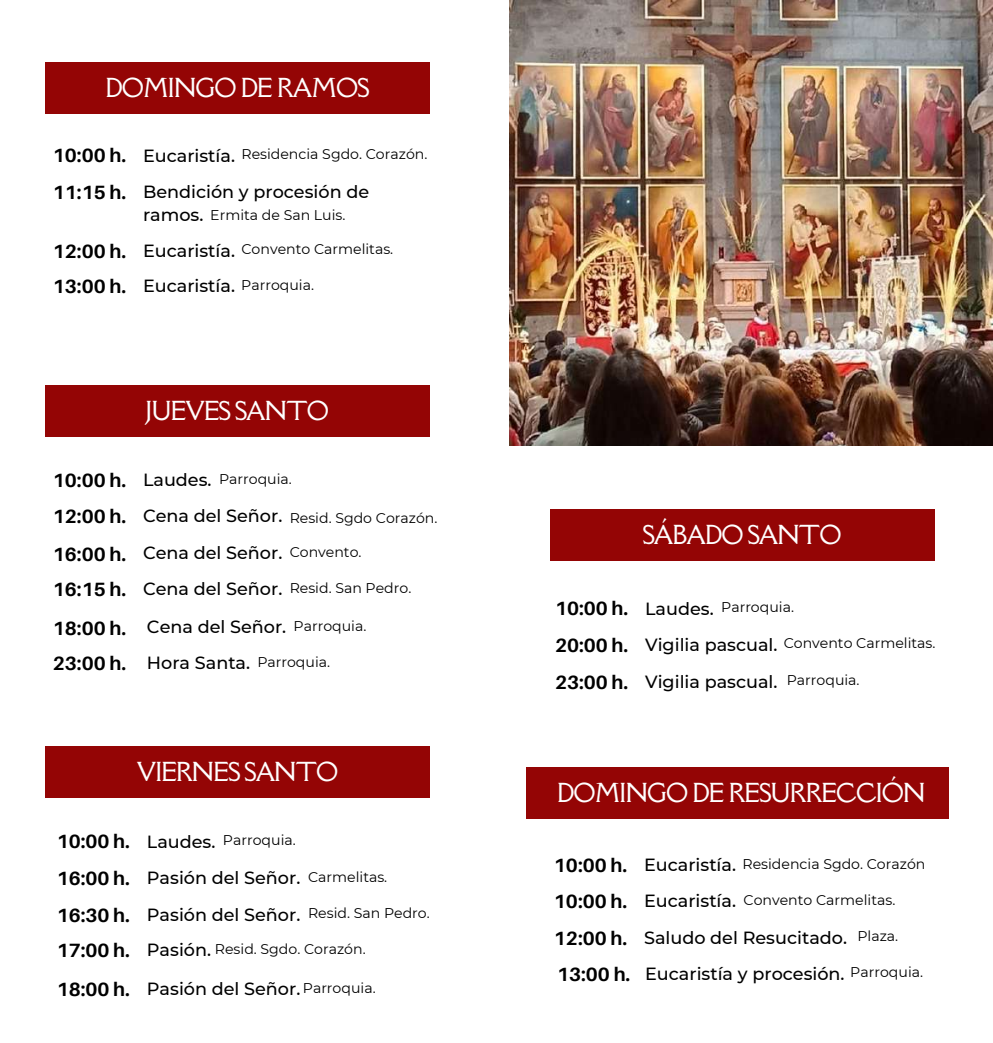
<style>
.page{position:relative;width:993px;height:1043px;background:#fff}
.page>*{position:absolute;margin:0;border:0;box-sizing:border-box;transform-origin:0 0}
.t1{font:23.97px "Della Respira";letter-spacing:-.04em;color:#fff}
.t2{font:700 19.25px "Aileron";color:#000}
.t3{font:500 17.68px/35.9px "Montserrat";color:#000}
.t4{font:14.17px "Montserrat";color:#000}
.s1{font-family:"Aileron";font-weight:700;font-size:19.25px}
.s2{font-weight:500;font-size:17.68px}
.s3{font-weight:400;font-size:14.17px}
.s4{font-family:"Montserrat";font-weight:500;font-size:17.68px}
</style>
<div class="page">
<div style="left:45px;top:63px;width:385px;height:51px;background:#940505"></div>
<div style="left:526px;top:767px;width:422px;height:51px;background:#940505"></div>
<div style="left:45px;top:385px;width:385px;height:51px;background:#940505"></div>
<div style="left:45px;top:746px;width:385px;height:51px;background:#940505"></div>
<div style="left:550px;top:509px;width:384px;height:51px;background:#940505"></div>
<img style="left:510px;top:0;width:482px;height:445px">
<h1 class="t1" style="left:105px;top:71px;width:265px">DOMINGO DE RAMOS</h1>
<p class="t3" style="left:143px;top:137px;width:227px;text-indent:-90px"><span class="s1">10:00 h.</span> Eucaristía.<br>Bendición y procesión de</p>
<p class="t3" style="left:143px;top:197px;width:62px">ramos.</p>
<p class="t4" style="left:241px;top:146px;width:187px">Residencia Sgdo. Corazón.</p>
<p class="t2" style="left:53px;top:180px;width:75px">11:15 h.</p>
<p class="t4" style="left:210px;top:206px;width:137px">Ermita de San Luis.</p>
<p class="t4" style="left:53px;top:240px;width:342px"><span class="s1">12:00 h.</span> <span class="s2">Eucaristía.</span> Convento Carmelitas.</p>
<p class="t3" style="left:53px;top:268px;width:262px"><span class="s1">13:00 h.</span> Eucaristía. <span class="s3">Parroquia.</span></p>
<h1 class="t1" style="left:146px;top:394px;width:184px">JUEVES SANTO</h1>
<p class="t2" style="left:53px;top:468px;width:160px">10:00 h. <span class="s4">Laudes.</span></p>
<p class="t3" style="left:53px;top:498px;width:231px"><span class="s1">12:00 h.</span> Cena del Señor.</p>
<p class="t4" style="left:219px;top:470px;width:74px">Parroquia.</p>
<p class="t4" style="left:289px;top:509px;width:149px">Resid. Sgdo Corazón.</p>
<p class="t3" style="left:53px;top:535px;width:310px"><span class="s1">16:00 h.</span> Cena del Señor. <span class="s3">Convento.</span></p>
<p class="t4" style="left:53px;top:578px;width:360px"><span class="s1">16:15 h.</span> <span class="s2">Cena del Señor.</span> Resid. San Pedro.</p>
<p class="t3" style="left:53px;top:609px;width:315px"><span class="s1">18:00 h.</span> Cena del Señor. <span class="s3">Parroquia.<br></span><span class="s1">23:00 h.</span> Hora Santa. <span class="s3">Parroquia.</span></p>
<h1 class="t1" style="left:137px;top:755px;width:203px">VIERNES SANTO</h1>
<p class="t2" style="left:57px;top:829px;width:160px">10:00 h. <span class="s4">Laudes.</span></p>
<p class="t3" style="left:57px;top:859px;width:245px"><span class="s1">16:00 h.</span> Pasión del Señor.</p>
<p class="t4" style="left:223px;top:831px;width:74px">Parroquia.</p>
<p class="t4" style="left:308px;top:867px;width:81px">Carmelitas.</p>
<p class="t3" style="left:57px;top:896px;width:374px"><span class="s1">16:30 h.</span> Pasión del Señor. <span class="s3">Resid. San Pedro.</span></p>
<p class="t4" style="left:57px;top:939px;width:310px"><span class="s1">17:00 h.</span> <span class="s2">Pasión.</span> Resid. Sgdo. Corazón.</p>
<p class="t3" style="left:57px;top:970px;width:320px"><span class="s1">18:00 h.</span> Pasión del Señor. <span class="s3">Parroquia.</span></p>
<h1 class="t1" style="left:642px;top:518px;width:200px">SÁBADO SANTO</h1>
<p class="t2" style="left:555px;top:596px;width:160px">10:00 h. <span class="s4">Laudes.</span></p>
<p class="t3" style="left:555px;top:626px;width:224px"><span class="s1">20:00 h.</span> Vigilia pascual.</p>
<p class="t4" style="left:721px;top:598px;width:74px">Parroquia.</p>
<p class="t4" style="left:783px;top:634px;width:153px">Convento Carmelitas.</p>
<p class="t3" style="left:555px;top:663px;width:306px"><span class="s1">23:00 h.</span> Vigilia pascual. <span class="s3">Parroquia.</span></p>
<h1 class="t1" style="left:557px;top:776px;width:370px">DOMINGO DE RESURRECCIÓN</h1>
<p class="t3" style="left:554px;top:846px;width:183px"><span class="s1">10:00 h.</span> Eucaristía.<br><span class="s1">10:00 h.</span> Eucaristía.</p>
<p class="t4" style="left:742px;top:854px;width:184px">Residencia Sgdo. Corazón</p>
<p class="t4" style="left:743px;top:891px;width:153px">Convento Carmelitas.</p>
<p class="t3" style="left:554px;top:919px;width:370px"><span class="s1">12:00 h.</span> Saludo del Resucitado. <span class="s3">Plaza.<br></span><span class="s1">13:00 h.</span> Eucaristía y procesión. <span class="s3">Parroquia.</span></p>
</div>
